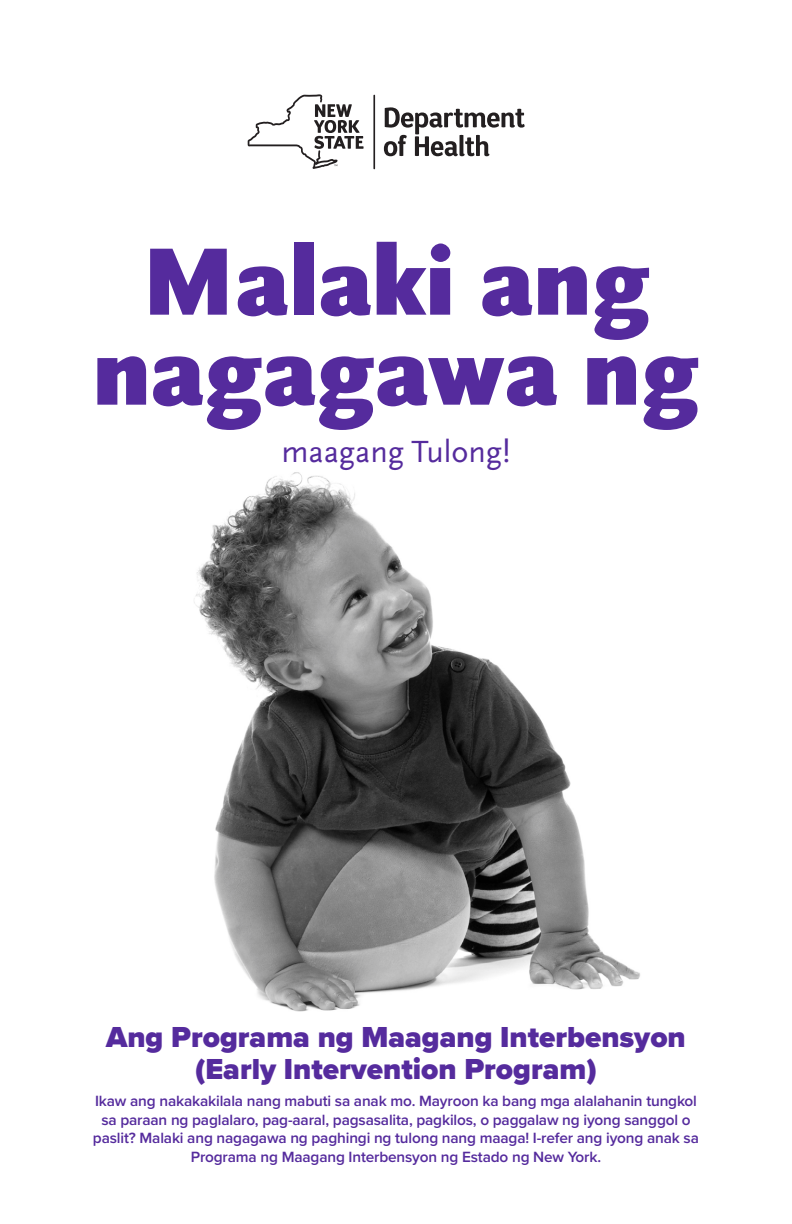
<style>
.page{position:relative;width:792px;height:1224px;background:#fff}
.page>*{position:absolute;margin:0;border:0;box-sizing:border-box;transform-origin:0 0}
.t1{font:900 100px/90px "Scala Sans Pro";color:#552b9d;text-align:center}
.t2{font:32px "Scala Sans Pro";color:#552b9d}
.t3{font:900 30px/32px "Proxima Nova";color:#552b9d;text-align:center}
.t4{font:600 15.4px/18.4px "Proxima Nova";letter-spacing:-.01em;color:#552b9d;text-align:center}
</style>
<div class="page">
<svg style="left:384px;top:107px;width:141px;height:49px"></svg>
<hr style="left:373px;top:95px;width:2px;height:74px;background:#231f20">
<svg style="left:248px;top:94px;width:116px;height:75px"></svg>
<img style="left:194px;top:472px;width:446px;height:540px">
<p class="t1" style="left:92px;top:238px;width:609px">Malaki ang nagagawa ng</p>
<p class="t2" style="left:281px;top:434px;width:231px">maagang Tulong!</p>
<p class="t3" style="left:106px;top:1021px;width:581px">Ang Programa ng Maagang Interbensyon (Early Intervention Program)</p>
<p class="t4" style="left:93px;top:1092px;width:608px">Ikaw ang nakakakilala nang mabuti sa anak mo. Mayroon ka bang mga alalahanin tungkol sa paraan ng paglalaro, pag-aaral, pagsasalita, pagkilos, o paggalaw ng iyong sanggol o paslit? Malaki ang nagagawa ng paghingi ng tulong nang maaga! I-refer ang iyong anak sa Programa ng Maagang Interbensyon ng Estado ng New York.</p>
</div>
